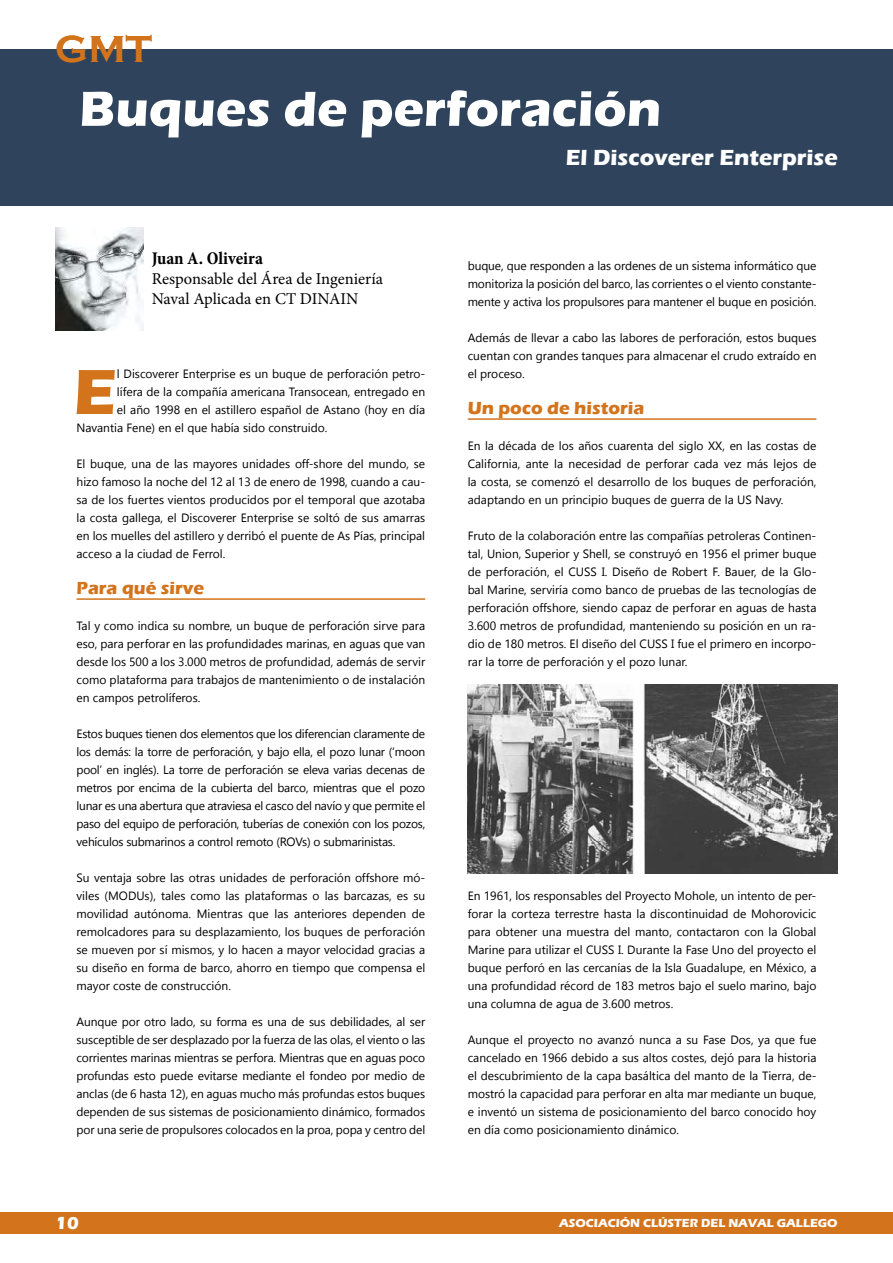
<style>
.page{position:relative;width:893px;height:1263px;background:#fff}
.page>*{position:absolute;margin:0;border:0;box-sizing:border-box;transform-origin:0 0}
.t1{font:700 66px "Eras ITC";color:#d3741c}
.t2{font:700 51px "Eras ITC";color:#fff}
.t3{font:700 38.55px "Copperplate Gothic";color:#d3741c}
.t4{font:700 22.5px "Eras ITC";color:#fff}
.t5{font:700 18px "Eras ITC";color:#d3741c}
.t6{font:700 condensed 18px "Minion Pro";color:#000}
.t7{font:700 18px "Eras ITC";color:#fff}
.t8{font:16.5px/19.8px "Minion Pro";color:#000}
.t9{font:12px/18px "Gadugi";color:#000;text-align:justify}
.t10{font:700 12px "Eras ITC";color:#fff}
</style>
<div class="page">
<div style="left:0;top:1212px;width:893px;height:21px;background:#d3741c"></div>
<div style="left:0;top:49px;width:893px;height:157px;background:#2f445c"></div>
<hr style="left:77px;top:598px;width:348px;height:2px;background:#d3741c">
<hr style="left:468px;top:418px;width:348px;height:2px;background:#d3741c">
<img style="left:55px;top:227px;width:88px;height:104px">
<img style="left:468px;top:684px;width:370px;height:190px">
<h3 class="t3" style="left:55px;top:28px;width:98px">GMT</h3>
<h2 class="t2" style="left:79px;top:80px;width:584px">Buques de perforación</h2>
<h3 class="t4" style="left:566px;top:144px;width:273px">El Discoverer Enterprise</h3>
<h3 class="t6" style="left:152px;top:246px;width:113px">Juan A. Oliveira</h3>
<h3 class="t8" style="left:152px;top:269px;width:233px">Responsable del Área de Ingeniería<br>Naval Aplicada en CT DINAIN</h3>
<h1 class="t1" style="left:73px;top:354px;width:45px">E</h1>
<p class="t9" style="left:117px;top:365px;width:310px">l Discoverer Enterprise es un buque de perforación petro-</p>
<p class="t9" style="left:117px;top:383px;width:310px">lífera de la compañía americana Transocean, entregado en</p>
<p class="t9" style="left:117px;top:401px;width:310px">el año 1998 en el astillero español de Astano (hoy en día</p>
<p class="t9" style="left:77px;top:419px;width:252px">Navantia Fene) en el que había sido construido.</p>
<p class="t9" style="left:77px;top:455px;width:350px">El buque, una de las mayores unidades off-shore del mundo, se hizo famoso la noche del 12 al 13 de enero de 1998, cuando a cau&shy;sa de los fuertes vientos producidos por el temporal que azotaba la costa gallega, el Discoverer Enterprise se soltó de sus amarras en los muelles del astillero y derribó el puente de As Pías, principal acceso a la ciudad de Ferrol.</p>
<h3 class="t5" style="left:77px;top:578px;width:129px">Para qué sirve</h3>
<p class="t9" style="left:77px;top:617px;width:350px">Tal y como indica su nombre, un buque de perforación sirve para eso, para perforar en las profundidades marinas, en aguas que van desde los 500 a los 3.000 metros de profundidad, además de servir como plataforma para trabajos de mantenimiento o de instalación en campos petrolíferos.</p>
<p class="t9" style="left:77px;top:725px;width:350px">Estos buques tienen dos elementos que los diferencian claramente de los demás: la torre de perforación, y bajo ella, el pozo lunar (‘moon pool’ en inglés). La torre de perforación se eleva varias decenas de metros por encima de la cubierta del barco, mientras que el pozo lunar es una abertura que atraviesa el casco del navío y que permite el paso del equipo de perforación, tuberías de conexión con los pozos, vehículos submarinos a control remoto (ROVs) o submarinistas.</p>
<p class="t9" style="left:77px;top:869px;width:350px">Su ventaja sobre las otras unidades de perforación offshore mó&shy;viles (MODUs), tales como las plataformas o las barcazas, es su movilidad autónoma. Mientras que las anteriores dependen de remolcadores para su desplazamiento, los buques de perforación se mueven por sí mismos, y lo hacen a mayor velocidad gracias a su diseño en forma de barco, ahorro en tiempo que compensa el mayor coste de construcción.</p>
<p class="t9" style="left:77px;top:1013px;width:350px">Aunque por otro lado, su forma es una de sus debilidades, al ser susceptible de ser desplazado por la fuerza de las olas, el viento o las corrientes marinas mientras se perfora. Mientras que en aguas poco profundas esto puede evitarse mediante el fondeo por medio de anclas (de 6 hasta 12), en aguas mucho más profundas estos buques dependen de sus sistemas de posicionamiento dinámico, formados por una serie de propulsores colocados en la proa, popa y centro del</p>
<p class="t9" style="left:468px;top:257px;width:350px">buque, que responden a las ordenes de un sistema informático que monitoriza la posición del barco, las corrientes o el viento constante&shy;mente y activa los propulsores para mantener el buque en posición.</p>
<p class="t9" style="left:468px;top:329px;width:350px">Además de llevar a cabo las labores de perforación, estos buques cuentan con grandes tanques para almacenar el crudo extraído en el proceso.</p>
<h3 class="t5" style="left:468px;top:398px;width:178px">Un poco de historia</h3>
<p class="t9" style="left:468px;top:437px;width:350px">En la década de los años cuarenta del siglo XX, en las costas de California, ante la necesidad de perforar cada vez más lejos de la costa, se comenzó el desarrollo de los buques de perforación, adaptando en un principio buques de guerra de la US Navy.</p>
<p class="t9" style="left:468px;top:527px;width:350px">Fruto de la colaboración entre las compañías petroleras Continen&shy;tal, Union, Superior y Shell, se construyó en 1956 el primer buque de perforación, el CUSS I. Diseño de Robert F. Bauer, de la Glo&shy;bal Marine, serviría como banco de pruebas de las tecnologías de perforación offshore, siendo capaz de perforar en aguas de hasta 3.600 metros de profundidad, manteniendo su posición en un ra&shy;dio de 180 metros. El diseño del CUSS I fue el primero en incorpo&shy;rar la torre de perforación y el pozo lunar.</p>
<p class="t9" style="left:468px;top:887px;width:350px">En 1961, los responsables del Proyecto Mohole, un intento de per&shy;forar la corteza terrestre hasta la discontinuidad de Mohorovicic para obtener una muestra del manto, contactaron con la Global Marine para utilizar el CUSS I. Durante la Fase Uno del proyecto el buque perforó en las cercanías de la Isla Guadalupe, en México, a una profundidad récord de 183 metros bajo el suelo marino, bajo una columna de agua de 3.600 metros.</p>
<p class="t9" style="left:468px;top:1031px;width:350px">Aunque el proyecto no avanzó nunca a su Fase Dos, ya que fue cancelado en 1966 debido a sus altos costes, dejó para la historia el descubrimiento de la capa basáltica del manto de la Tierra, de&shy;mostró la capacidad para perforar en alta mar mediante un buque, e inventó un sistema de posicionamiento del barco conocido hoy en día como posicionamiento dinámico.</p>
<h3 class="t7" style="left:55px;top:1212px;width:25px">10</h3>
<p class="t10" style="left:559px;top:1216px;width:280px">ASOCIACIÓN CLÚSTER DEL NAVAL GALLEGO</p>
</div>
